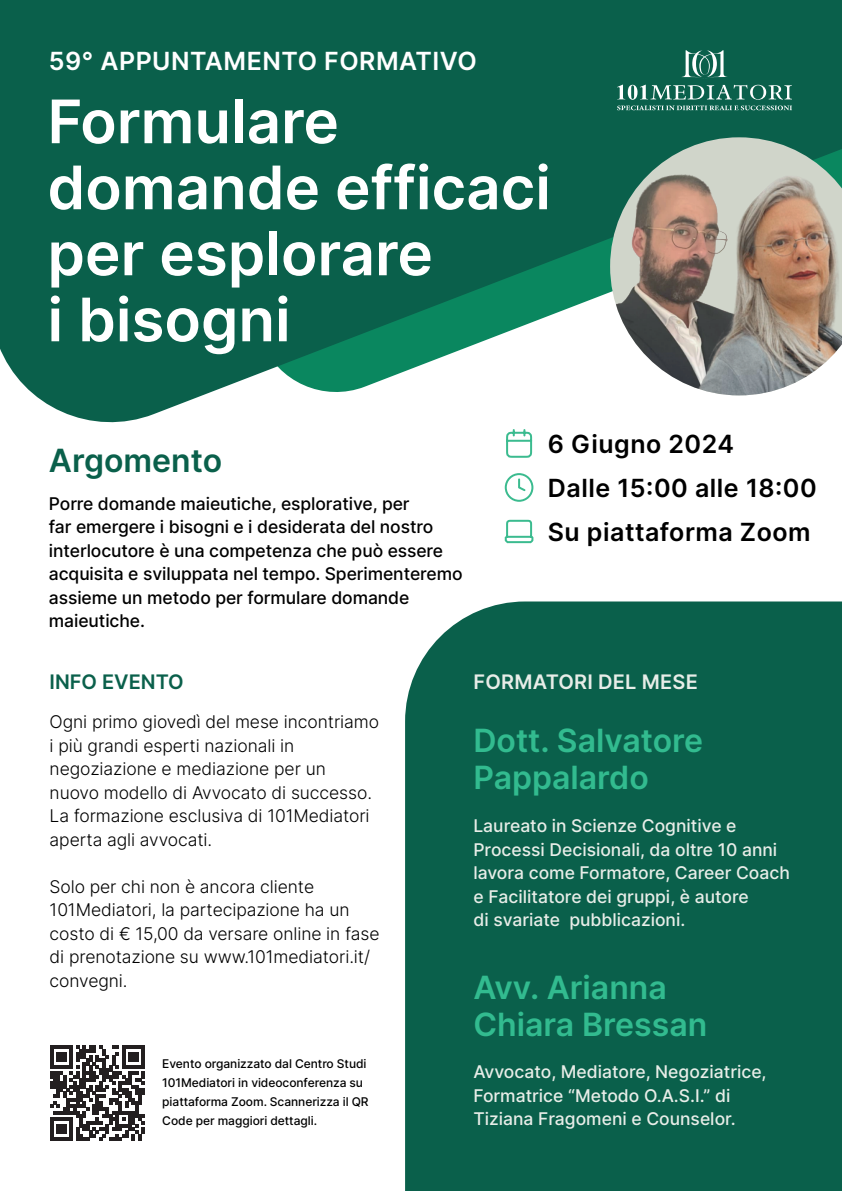
<style>
.page{position:relative;width:842px;height:1191px;background:#fff}
.page>*{position:absolute;margin:0;border:0;box-sizing:border-box;transform-origin:0 0}
.t1{font:600 60px/66px "Inter";color:#fff}
.t2{font:600 32px/37px "Inter";color:#32bb8f}
.t3{font:600 32px "Inter";color:#0a604b}
.t4{font:600 25px/44px "Inter";letter-spacing:.02em;color:#000}
.t5{font:600 25px "Inter";letter-spacing:.02em;color:#fff}
.t6{font:600 20px "Inter";letter-spacing:.01em;color:#e8ede8}
.t7{font:600 20px "Inter";color:#0a604b}
.t8{font:300 17.5px/23.5px "Inter";letter-spacing:-.005em;color:#000}
.t9{font:500 17.5px/23.5px "Inter";color:#e8ede8}
.t10{font:500 17.5px/23.5px "Inter";letter-spacing:-.005em;color:#000}
.t11{font:500 12px/19px "Inter";letter-spacing:-.005em;color:#000}
</style>
<div class="page">
<svg style="left:0;top:0;width:842px;height:438px;background:#257360"></svg>
<svg style="left:617px;top:85px;width:175px;height:25px;background:#448676"></svg>
<svg style="left:681px;top:50px;width:47px;height:29px"></svg>
<svg style="left:506px;top:429px;width:26px;height:29px"></svg>
<svg style="left:505px;top:473px;width:28px;height:29px"></svg>
<svg style="left:505px;top:520px;width:28px;height:23px"></svg>
<div style="left:405px;top:601px;width:437px;height:590px;background:#0a604b"></div>
<svg style="left:50px;top:1045px;width:95px;height:95px"></svg>
<img style="left:543px;top:149px;width:81px;height:289px">
<img style="left:624px;top:132px;width:218px;height:306px">
<h3 class="t5" style="left:49px;top:43px;width:430px">59° APPUNTAMENTO FORMATIVO</h3>
<h1 class="t1" style="left:47px;top:87px;width:505px">Formulare domande efficaci per esplorare<br>i bisogni</h1>
<h2 class="t3" style="left:49px;top:437px;width:175px">Argomento</h2>
<p class="t10" style="left:49px;top:491px;width:415px">Porre domande maieutiche, esplorative, per<br>far emergere i bisogni e i desiderata del nostro interlocutore è una competenza che può essere acquisita e sviluppata nel tempo. Sperimenteremo assieme un metodo per formulare domande maieutiche.</p>
<h3 class="t4" style="left:548px;top:421px;width:270px">6 Giugno 2024<br>Dalle 15:00 alle 18:00<br>Su piattaforma Zoom</h3>
<p class="t7" style="left:50px;top:667px;width:136px">INFO EVENTO</p>
<p class="t6" style="left:474px;top:667px;width:226px">FORMATORI DEL MESE</p>
<p class="t8" style="left:50px;top:710px;width:331px">Ogni primo giovedì del mese incontriamo i più grandi esperti nazionali in negoziazione e mediazione per un nuovo modello di Avvocato di successo.<br>La formazione esclusiva di 101Mediatori aperta agli avvocati.</p>
<p class="t8" style="left:50px;top:874px;width:332px">Solo per chi non è ancora cliente<br>101Mediatori, la partecipazione ha un costo di € 15,00 da versare online in fase di prenotazione su www.101mediatori.it/ convegni.</p>
<p class="t11" style="left:162px;top:1053px;width:208px">Evento organizzato dal Centro Studi 101Mediatori in videoconferenza su piattaforma Zoom. Scannerizza il QR Code per maggiori dettagli.</p>
<h2 class="t2" style="left:473px;top:721px;width:231px">Dott. Salvatore<br>Pappalardo</h2>
<p class="t9" style="left:473px;top:813px;width:318px">Laureato in Scienze Cognitive e Processi Decisionali, da oltre 10 anni lavora come Formatore, Career Coach e Facilitatore dei gruppi, è autore<br>di svariate pubblicazioni.</p>
<h2 class="t2" style="left:473px;top:968px;width:235px">Avv. Arianna<br>Chiara Bressan</h2>
<p class="t9" style="left:473px;top:1059px;width:295px">Avvocato, Mediatore, Negoziatrice,<br>Formatrice “Metodo O.A.S.I.” di<br>Tiziana Fragomeni e Counselor.</p>
</div>
